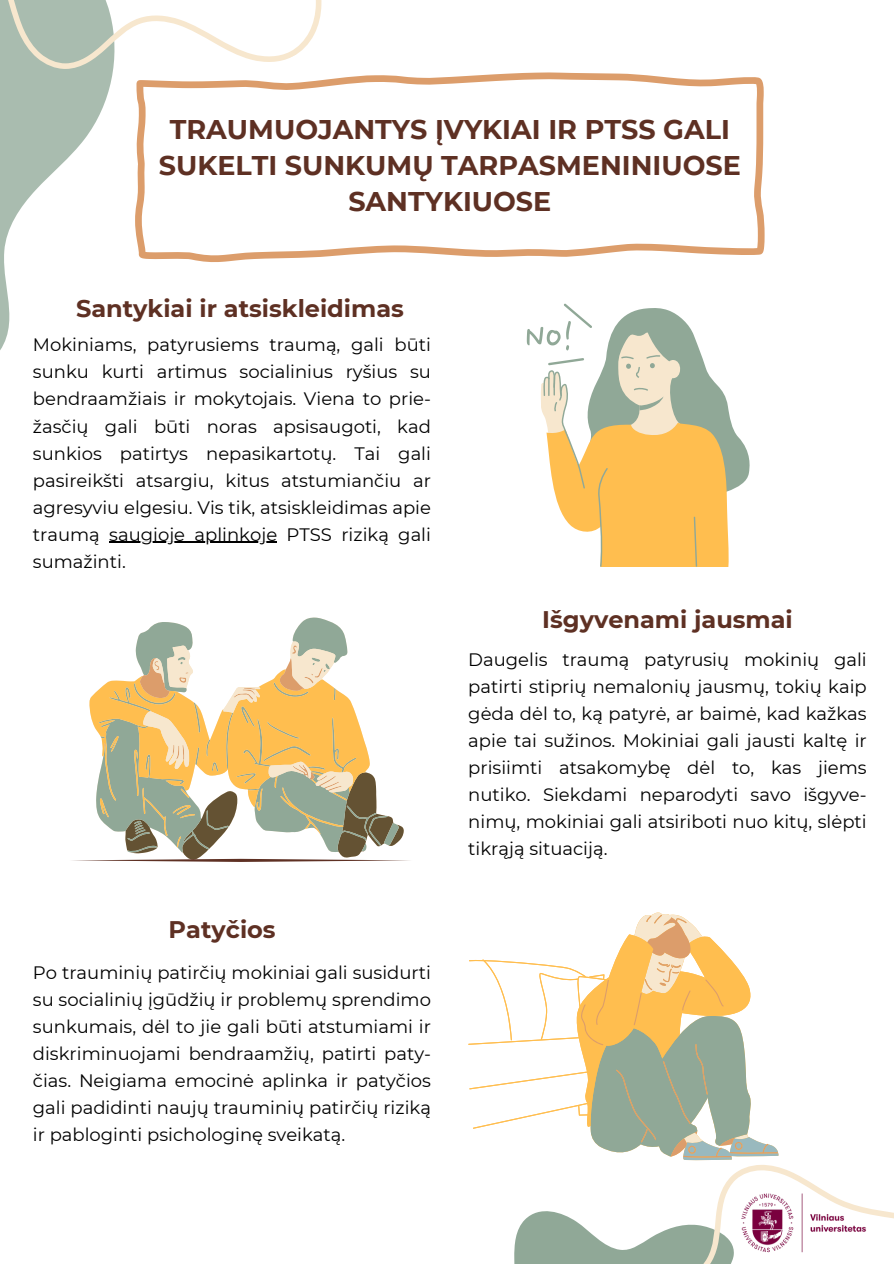
<style>
.page{position:relative;width:894px;height:1264px;background:#fff}
.page>*{position:absolute;margin:0;border:0;box-sizing:border-box;transform-origin:0 0}
.t1{font:700 27px/36px "Montserrat";color:#5e3023;text-align:center}
.t2{font:700 24px "Montserrat";color:#5e3023}
.t3{font:18px/27px "Montserrat";color:#000;text-align:justify}
</style>
<div class="page">
<svg style="left:514px;top:1214px;width:18px;height:49px"></svg>
<svg style="left:532px;top:1152px;width:361px;height:111px"></svg>
<svg style="left:0;top:163px;width:63px;height:187px"></svg>
<svg style="left:0;top:0;width:322px;height:163px"></svg>
<img style="left:723px;top:1176px;width:160px;height:87px">
<svg style="left:135px;top:72px;width:629px;height:190px"></svg>
<svg style="left:137px;top:617px;width:209px;height:24px"></svg>
<svg style="left:72px;top:641px;width:338px;height:221px"></svg>
<svg style="left:526px;top:303px;width:224px;height:264px"></svg>
<svg style="left:473px;top:1128px;width:117px;height:32px"></svg>
<svg style="left:590px;top:912px;width:188px;height:248px"></svg>
<svg style="left:468px;top:959px;width:111px;height:169px"></svg>
<svg style="left:579px;top:914px;width:198px;height:243px"></svg>
<hr style="left:109px;top:541px;width:168px;height:2px;background:#000">
<p class="t1" style="left:159px;top:112px;width:583px">TRAUMUOJANTYS ĮVYKIAI IR PTSS GALI<br>SUKELTI SUNKUMŲ TARPASMENINIUOSE<br>SANTYKIUOSE</p>
<p class="t2" style="left:76px;top:294px;width:329px">Santykiai ir atsiskleidimas</p>
<p class="t3" style="left:33px;top:331px;width:399px">Mokiniams, patyrusiems traumą, gali būti sunku kurti artimus socialinius ryšius su bendraamžiais ir mokytojais. Viena to prie&shy;žasčių gali būti noras apsisaugoti, kad sunkios patirtys nepasikartotų. Tai gali pasireikšti atsargiu, kitus atstumiančiu ar agresyviu elgesiu. Vis tik, atsiskleidimas apie traumą</p>
<p class="t3" style="left:33px;top:520px;width:399px;text-indent:76px">saugioje aplinkoje PTSS riziką gali sumažinti.</p>
<h2 class="t2" style="left:168px;top:914px;width:109px">Patyčios</h2>
<p class="t3" style="left:33px;top:958px;width:399px">Po trauminių patirčių mokiniai gali susidurti su socialinių įgūdžių ir problemų sprendimo sunkumais, dėl to jie gali būti atstumiami ir diskriminuojami bendraamžių, patirti paty&shy;čias. Neigiama emocinė aplinka ir patyčios gali padidinti naujų trauminių patirčių riziką ir pabloginti psichologinę sveikatą.</p>
<h1 class="t2" style="left:542px;top:605px;width:252px">Išgyvenami jausmai</h1>
<p class="t3" style="left:468px;top:646px;width:400px">Daugelis traumą patyrusių mokinių gali patirti stiprių nemalonių jausmų, tokių kaip gėda dėl to, ką patyrė, ar baimė, kad kažkas apie tai sužinos. Mokiniai gali jausti kaltę ir prisiimti atsakomybę dėl to, kas jiems nutiko. Siekdami neparodyti savo išgyve&shy;nimų, mokiniai gali atsiriboti nuo kitų, slėpti tikrąją situaciją.</p>
</div>
